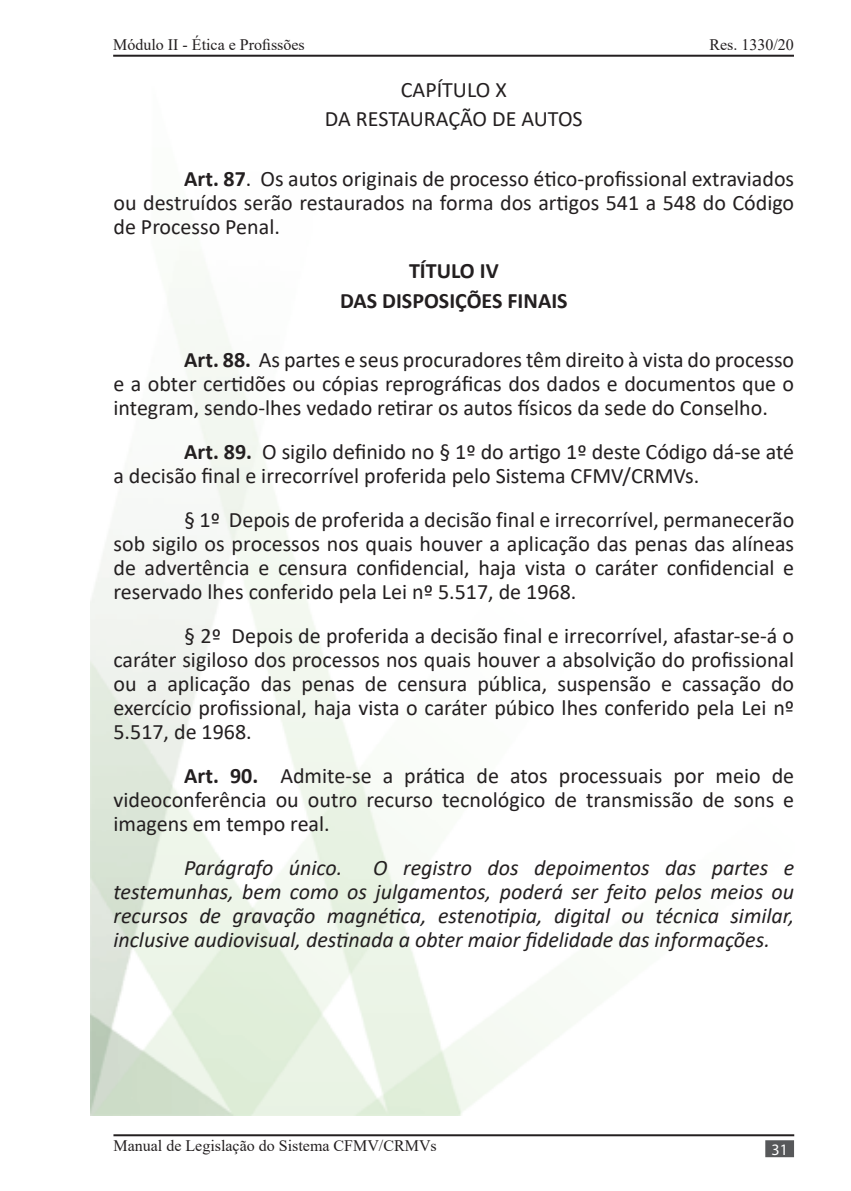
<style>
.page{position:relative;width:851px;height:1191px;background:#fff}
.page>*{position:absolute;margin:0;border:0;box-sizing:border-box;transform-origin:0 0}
.t1{font:22px/24px "Calibri";color:#231f20;text-align:justify}
.t2{font:italic 22px/24px "Calibri";color:#231f20;text-align:justify}
.t3{font:700 22px "Calibri";color:#231f20}
.t4{font:16px "Times New Roman";color:#231f20}
.t5{font:16px "Myriad Pro";color:#fff}
.s1{font-weight:700}
</style>
<div class="page">
<hr style="left:113px;top:1134px;width:681px;height:2px;background:#231f20">
<div style="left:765px;top:1140px;width:28px;height:17px;background:#57585a;border:2px solid #57585a"></div>
<hr style="left:113px;top:55px;width:680px;height:2px;background:#231f20">
<p class="t4" style="left:113px;top:33px;width:193px">Módulo II - Ética e Profissões</p>
<p class="t4" style="left:709px;top:33px;width:86px">Res. 1330/20</p>
<p class="t1" style="left:401px;top:77px;width:107px">CAPÍTULO X</p>
<p class="t1" style="left:325px;top:107px;width:259px">DA RESTAURAÇÃO DE AUTOS</p>
<p class="t1" style="left:113px;top:166px;width:682px;text-indent:71px"><span class="s1">Art. 87</span>. Os autos originais de processo ético-profissional extraviados ou destruídos serão restaurados na forma dos artigos 541 a 548 do Código de Processo Penal.</p>
<p class="t3" style="left:409px;top:255px;width:91px">TÍTULO IV</p>
<p class="t3" style="left:340px;top:285px;width:229px">DAS DISPOSIÇÕES FINAIS</p>
<p class="t1" style="left:113px;top:347px;width:682px;text-indent:71px"><span class="s1">Art. 88.</span> As partes e seus procuradores têm direito à vista do processo e a obter certidões ou cópias reprográficas dos dados e documentos que o integram, sendo-lhes vedado retirar os autos físicos da sede do Conselho.</p>
<p class="t1" style="left:113px;top:439px;width:682px;text-indent:71px"><span class="s1">Art. 89.</span> O sigilo definido no § 1º do artigo 1º deste Código dá-se até a decisão final e irrecorrível proferida pelo Sistema CFMV/CRMVs.</p>
<p class="t1" style="left:113px;top:507px;width:682px;text-indent:71px">§ 1º Depois de proferida a decisão final e irrecorrível, permanecerão sob sigilo os processos nos quais houver a aplicação das penas das alíneas de advertência e censura confidencial, haja vista o caráter confidencial e reservado lhes conferido pela Lei nº 5.517, de 1968.</p>
<p class="t1" style="left:113px;top:623px;width:682px;text-indent:71px">§ 2º Depois de proferida a decisão final e irrecorrível, afastar-se-á o caráter sigiloso dos processos nos quais houver a absolvição do profissional ou a aplicação das penas de censura pública, suspensão e cassação do exercício profissional, haja vista o caráter púbico lhes conferido pela Lei nº 5.517, de 1968.</p>
<p class="t1" style="left:113px;top:763px;width:682px;text-indent:71px"><span class="s1">Art. 90.</span> Admite-se a prática de atos processuais por meio de videoconferência ou outro recurso tecnológico de transmissão de sons e imagens em tempo real.</p>
<p class="t2" style="left:184px;top:854px;width:159px">Parágrafo único.</p>
<p class="t2" style="left:113px;top:854px;width:682px;text-indent:260px">O registro dos depoimentos das partes e testemunhas, bem como os julgamentos, poderá ser feito pelos meios ou recursos de gravação magnética, estenotipia, digital ou técnica similar, inclusive audiovisual, destinada a obter maior fidelidade das informações.</p>
<p class="t4" style="left:113px;top:1134px;width:325px">Manual de Legislação do Sistema CFMV/CRMVs</p>
<p class="t5" style="left:771px;top:1140px;width:18px">31</p>
</div>
